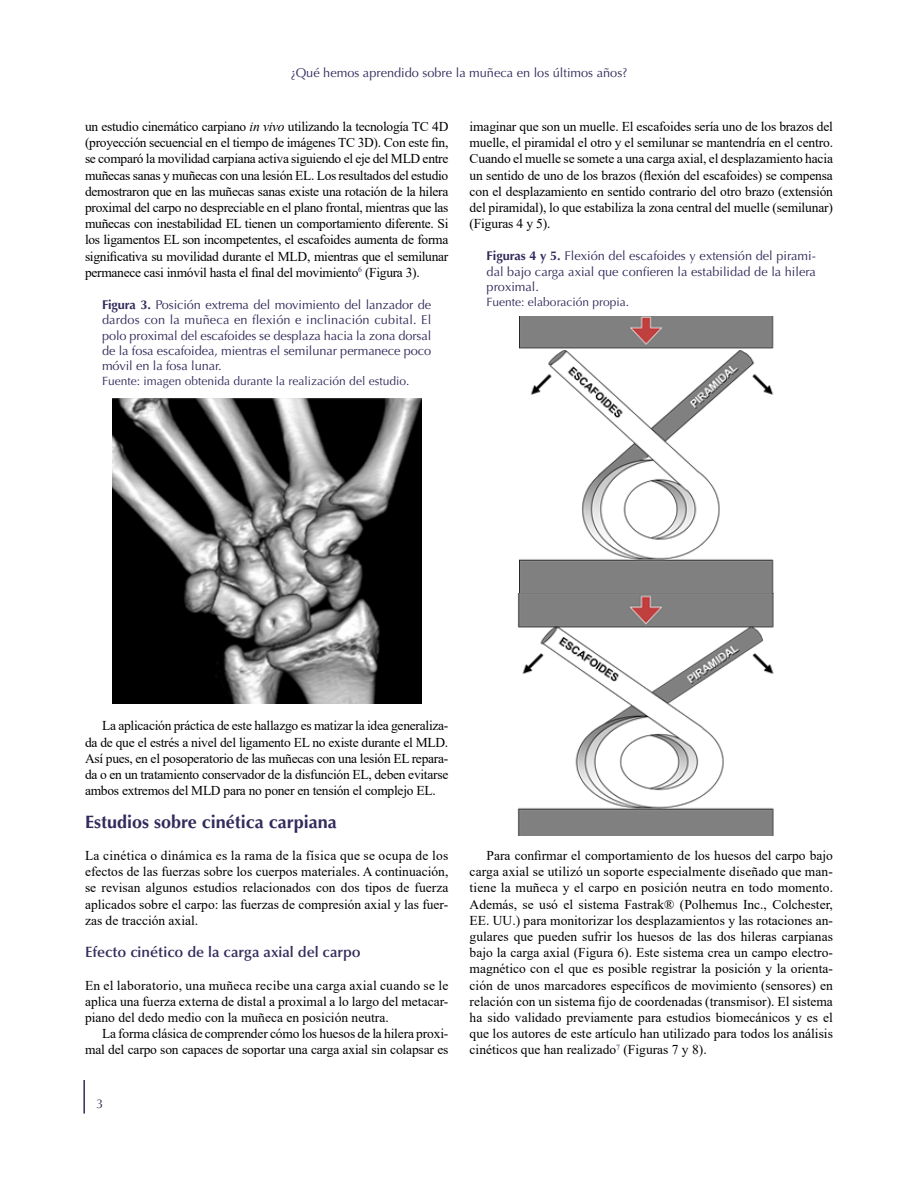
<style>
.page{position:relative;width:918px;height:1188px;background:#fff}
.page>*{position:absolute;margin:0;border:0;box-sizing:border-box;transform-origin:0 0}
.t1{font:700 18px "Optima LT Std";color:#332c5c}
.t2{font:600 15px "Optima LT Std";color:#332c5c}
.t3{font:13.5px/16.2px "Times New Roman";letter-spacing:-.01em;color:#000;text-align:justify}
.t4{font:12.75px/15.3px "Optima LT Std";color:#322c5c;text-align:justify}
.t5{font:12px "Optima LT Std";color:#322c5c}
.s1{font-style:italic}
.s2{font-weight:700}
</style>
<div class="page">
<hr style="left:83px;top:1080px;width:2px;height:34px;background:#322c5c">
<img style="left:113px;top:399px;width:309px;height:305px">
<img style="left:519px;top:317px;width:255px;height:277px">
<img style="left:517px;top:594px;width:257px;height:241px">
<p class="t4" style="left:291px;top:65px;width:338px">¿Qué hemos aprendido sobre la muñeca en los últimos años?</p>
<p class="t3" style="left:85px;top:118px;width:365px">un estudio cinemático carpiano <span class="s1">in vivo</span> utilizando la tecnología TC 4D (proyección secuencial en el tiempo de imágenes TC 3D). Con este fin, se comparó la movilidad carpiana activa siguiendo el eje del MLD entre muñecas sanas y muñecas con una lesión EL. Los resultados del estudio demostraron que en las muñecas sanas existe una rotación de la hilera proximal del carpo no despreciable en el plano frontal, mientras que las muñecas con inestabilidad EL tienen un comportamiento diferente. Si los ligamentos EL son incompetentes, el escafoides aumenta de forma significativa su movilidad durante el MLD, mientras que el semilunar permanece casi inmóvil hasta el final del movimiento<sup>6</sup> (Figura 3).</p>
<p class="t4" style="left:102px;top:297px;width:331px"><span class="s2">Figura 3.</span> Posición extrema del movimiento del lanzador de dardos con la muñeca en flexión e inclinación cubital. El polo proximal del escafoides se desplaza hacia la zona dorsal de la fosa escafoidea, mientras el semilunar permanece poco móvil en la fosa lunar.</p>
<p class="t5" style="left:102px;top:374px;width:309px">Fuente: imagen obtenida durante la realización del estudio.</p>
<p class="t3" style="left:470px;top:118px;width:365px">imaginar que son un muelle. El escafoides sería uno de los brazos del muelle, el piramidal el otro y el semilunar se mantendría en el centro.<br>Cuando el muelle se somete a una carga axial, el desplazamiento hacia un sentido de uno de los brazos (flexión del escafoides) se compensa con el desplazamiento en sentido contrario del otro brazo (extensión del piramidal), lo que estabiliza la zona central del muelle (semilunar) (Figuras 4 y 5).</p>
<p class="t4" style="left:487px;top:249px;width:331px"><span class="s2">Figuras 4 y 5.</span> Flexión del escafoides y extensión del pirami&shy;dal bajo carga axial que confieren la estabilidad de la hilera proximal.</p>
<p class="t5" style="left:487px;top:295px;width:144px">Fuente: elaboración propia.</p>
<p class="t3" style="left:85px;top:717px;width:365px;text-indent:17px">La aplicación práctica de este hallazgo es matizar la idea generaliza&shy;da de que el estrés a nivel del ligamento EL no existe durante el MLD.<br>Así pues, en el posoperatorio de las muñecas con una lesión EL repara&shy;da o en un tratamiento conservador de la disfunción EL, deben evitarse ambos extremos del MLD para no poner en tensión el complejo EL.</p>
<h1 class="t1" style="left:85px;top:811px;width:253px">Estudios sobre cinética carpiana</h1>
<p class="t3" style="left:85px;top:847px;width:365px">La cinética o dinámica es la rama de la física que se ocupa de los efectos de las fuerzas sobre los cuerpos materiales. A continuación, se revisan algunos estudios relacionados con dos tipos de fuerza aplicados sobre el carpo: las fuerzas de compresión axial y las fuer&shy;zas de tracción axial.</p>
<p class="t2" style="left:85px;top:943px;width:277px">Efecto cinético de la carga axial del carpo</p>
<p class="t3" style="left:85px;top:977px;width:365px">En el laboratorio, una muñeca recibe una carga axial cuando se le aplica una fuerza externa de distal a proximal a lo largo del metacar&shy;piano del dedo medio con la muñeca en posición neutra.</p>
<p class="t3" style="left:85px;top:1025px;width:365px;text-align:right">La forma clásica de comprender cómo los huesos de la hilera proxi&shy;mal del carpo son capaces de soportar una carga axial sin colapsar es</p>
<p class="t4" style="left:97px;top:1097px;width:9px">3</p>
<p class="t3" style="left:470px;top:847px;width:365px;text-indent:17px">Para confirmar el comportamiento de los huesos del carpo bajo carga axial se utilizó un soporte especialmente diseñado que man&shy;tiene la muñeca y el carpo en posición neutra en todo momento.<br>Además, se usó el sistema Fastrak® (Polhemus Inc., Colchester, EE. UU.) para monitorizar los desplazamientos y las rotaciones an&shy;gulares que pueden sufrir los huesos de las dos hileras carpianas bajo la carga axial (Figura 6). Este sistema crea un campo electro&shy;magnético con el que es posible registrar la posición y la orienta&shy;ción de unos marcadores específicos de movimiento (sensores) en relación con un sistema fijo de coordenadas (transmisor). El sistema ha sido validado previamente para estudios biomecánicos y es el que los autores de este artículo han utilizado para todos los análisis cinéticos que han realizado<sup>7</sup> (Figuras 7 y 8).</p>
</div>
